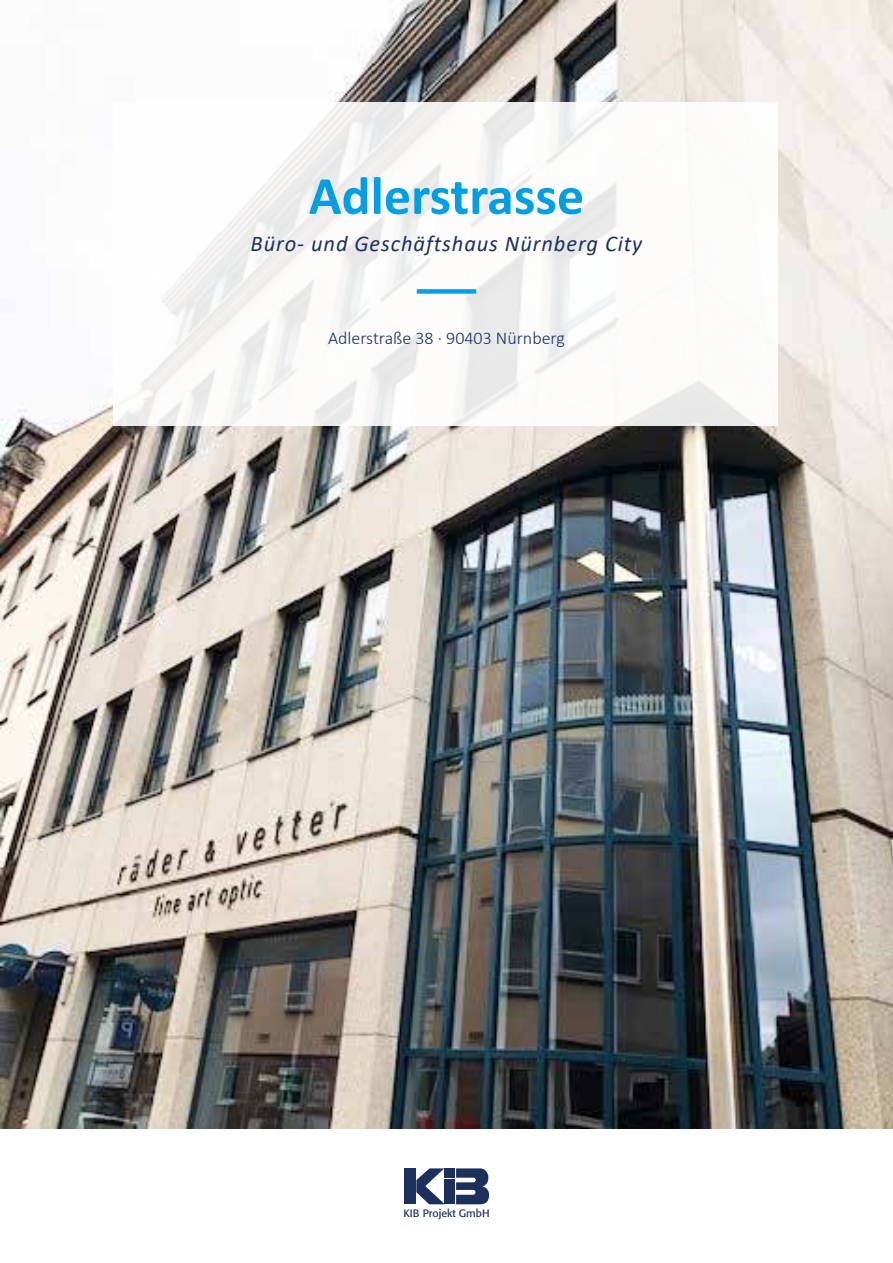
<style>
.page{position:relative;width:893px;height:1263px;background:#fff}
.page>*{position:absolute;margin:0;border:0;box-sizing:border-box;transform-origin:0 0}
.t1{font:700 54px "Calibri";color:#009fe3}
.t2{font:italic 22.5px "Calibri";letter-spacing:.04em;color:#1d305c}
.t3{font:300 18px "Calibri";color:#1d305c}
.t4{font:10.65px "Formata BQ";color:#1d305c}
</style>
<div class="page">
<svg style="left:456px;top:1168px;width:33px;height:36px"></svg>
<div style="left:404px;top:1168px;width:12px;height:36px;background:#1d305c"></div>
<svg style="left:416px;top:1168px;width:28px;height:36px"></svg>
<div style="left:444px;top:1179px;width:11px;height:25px;background:#1d305c"></div>
<div style="left:444px;top:1168px;width:11px;height:10px;background:#1d305c"></div>
<img style="left:0;top:1px;width:893px;height:1127px">
<svg style="left:113px;top:102px;width:664px;height:323px"></svg>
<div style="left:417px;top:289px;width:59px;height:5px;background:#009fe3"></div>
<h1 class="t1" style="left:309px;top:158px;width:277px">Adlerstrasse</h1>
<p class="t2" style="left:251px;top:228px;width:393px">Büro- und Geschäftshaus Nürnberg City</p>
<p class="t3" style="left:328px;top:327px;width:238px">Adlerstraße 38 · 90403 Nürnberg</p>
<p class="t4" style="left:403px;top:1207px;width:88px">KIB Projekt GmbH</p>
</div>
